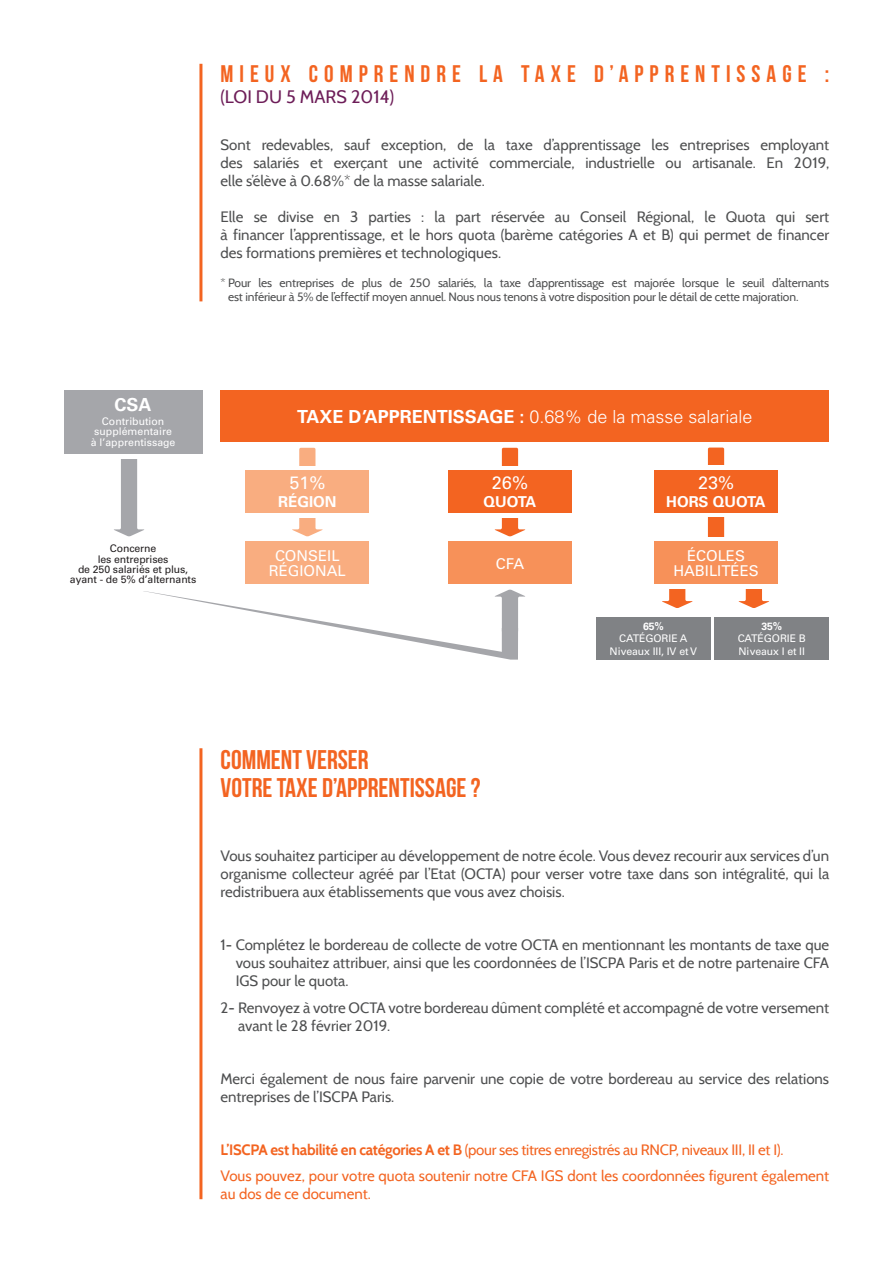
<style>
.page{position:relative;width:893px;height:1263px;background:#fff}
.page>*{position:absolute;margin:0;border:0;box-sizing:border-box;transform-origin:0 0}
.t1{font:700 27px/28.8px "Bebas Neue";color:#f36421}
.t2{font:700 24px "Bebas Neue";letter-spacing:.25em;color:#f36421}
.t3{font:300 18px "Univers";color:#fff}
.t4{font:18px "Cabin";color:#6d1d58}
.t5{font:18px "Univers";color:#fff}
.t6{font:700 18px "Univers";color:#fff}
.t7{font:15px/18px "Cabin";color:#4e4f50;text-align:justify}
.t8{font:15px/26.5px "Cabin";color:#f36421}
.t9{font:700 15px "Univers";color:#fff}
.t10{font:14.85px/14.9px "Univers";color:#fff;text-align:center}
.t11{font:12px/14.4px "Cabin";letter-spacing:-.01em;color:#4e4f50}
.t12{font:10.5px/10.5px "Univers";color:#fff;text-align:center}
.t13{font:10.5px/10.2px "Univers";letter-spacing:-.01em;color:#231f20;text-align:center}
.t14{font:700 10.5px "Univers";color:#fff}
.s1{font-weight:700}
</style>
<div class="page">
<hr style="left:199px;top:64px;width:3px;height:237px;background:#f36421">
<hr style="left:199px;top:748px;width:3px;height:451px;background:#f36421">
<svg style="left:114px;top:459px;width:30px;height:77px"></svg>
<svg style="left:292px;top:448px;width:31px;height:88px"></svg>
<div style="left:250px;top:466px;width:115px;height:51px;background:#fff"></div>
<div style="left:246px;top:542px;width:123px;height:42px;background:#f9ad80"></div>
<div style="left:246px;top:470px;width:123px;height:43px;background:#f9ad80"></div>
<div style="left:220px;top:390px;width:609px;height:51px;background:#f36421"></div>
<svg style="left:707px;top:448px;width:18px;height:89px"></svg>
<div style="left:659px;top:466px;width:114px;height:51px;background:#fff"></div>
<svg style="left:662px;top:589px;width:31px;height:19px"></svg>
<svg style="left:738px;top:589px;width:31px;height:19px"></svg>
<div style="left:654px;top:541px;width:124px;height:43px;background:#f79159"></div>
<div style="left:654px;top:470px;width:124px;height:43px;background:#f36421"></div>
<div style="left:64px;top:390px;width:138px;height:64px;background:#a5a6aa"></div>
<svg style="left:494px;top:448px;width:31px;height:88px"></svg>
<div style="left:453px;top:466px;width:114px;height:51px;background:#fff"></div>
<div style="left:448px;top:542px;width:124px;height:42px;background:#f79159"></div>
<div style="left:448px;top:470px;width:124px;height:43px;background:#f36421"></div>
<svg style="left:143px;top:589px;width:382px;height:71px"></svg>
<div style="left:64px;top:537px;width:138px;height:54px;background:#fff"></div>
<div style="left:714px;top:617px;width:115px;height:43px;background:#808285"></div>
<div style="left:596px;top:617px;width:115px;height:43px;background:#808285"></div>
<h2 class="t2" style="left:220px;top:60px;width:610px">MIEUX COMPRENDRE LA TAXE D’APPRENTISSAGE :</h2>
<p class="t4" style="left:220px;top:86px;width:175px">(LOI DU 5 MARS 2014)</p>
<p class="t7" style="left:220px;top:136px;width:610px">Sont redevables, sauf exception, de la taxe d’apprentissage les entreprises employant des salariés et exerçant une activité commerciale, industrielle ou artisanale. En 2019, elle s’élève à 0.68%* de la masse salariale.</p>
<p class="t7" style="left:220px;top:208px;width:610px">Elle se divise en 3 parties : la part réservée au Conseil Régional, le Quota qui sert à financer l’apprentissage, et le hors quota (barème catégories A et B) qui permet de financer des formations premières et technologiques.</p>
<p class="t11" style="left:228px;top:275px;width:603px;text-indent:-8px">* Pour les entreprises de plus de 250 salariés, la taxe d’apprentissage est majorée lorsque le seuil d’alternants est inférieur à 5% de l’effectif moyen annuel. Nous nous tenons à votre disposition pour le détail de cette majoration.</p>
<p class="t6" style="left:115px;top:395px;width:39px">CSA</p>
<p class="t12" style="left:91px;top:416px;width:86px">Contribution supplémentaire à l’apprentissage</p>
<p class="t13" style="left:70px;top:544px;width:128px">Concerne<br>les entreprises<br>de 250 salariés et plus, ayant - de 5% d’alternants</p>
<p class="t3" style="left:297px;top:406px;width:457px"><span class="s1">TAXE D’APPRENTISSAGE :</span> 0.68% de la masse salariale</p>
<p class="t5" style="left:289px;top:472px;width:38px">51%</p>
<p class="t9" style="left:278px;top:493px;width:60px">RÉGION</p>
<p class="t10" style="left:269px;top:549px;width:79px">CONSEIL<br>RÉGIONAL</p>
<p class="t5" style="left:492px;top:472px;width:38px">26%</p>
<p class="t9" style="left:483px;top:493px;width:54px">QUOTA</p>
<p class="t10" style="left:496px;top:556px;width:30px">CFA</p>
<p class="t5" style="left:698px;top:472px;width:38px">23%</p>
<p class="t9" style="left:666px;top:493px;width:101px">HORS QUOTA</p>
<p class="t10" style="left:673px;top:549px;width:87px">ÉCOLES<br>HABILITÉES</p>
<p class="t14" style="left:643px;top:620px;width:22px">65%</p>
<p class="t12" style="left:610px;top:632px;width:89px;line-height:12.6px">CATÉGORIE A<br>Niveaux III, IV et V</p>
<p class="t14" style="left:761px;top:620px;width:22px">35%</p>
<p class="t12" style="left:738px;top:632px;width:70px;line-height:12.6px;text-align:left">CATÉGORIE B<br>Niveaux I et II</p>
<h1 class="t1" style="left:221px;top:744px;width:261px">COMMENT VERSER<br>VOTRE TAXE D’APPRENTISSAGE ?</h1>
<p class="t7" style="left:221px;top:847px;width:610px">Vous souhaitez participer au développement de notre école. Vous devez recourir aux services d’un organisme collecteur agréé par l’Etat (OCTA) pour verser votre taxe dans son intégralité, qui la redistribuera aux établissements que vous avez choisis.</p>
<p class="t7" style="left:236px;top:936px;width:595px;text-indent:-15px">1- Complétez le bordereau de collecte de votre OCTA en mentionnant les montants de taxe que vous souhaitez attribuer, ainsi que les coordonnées de l’ISCPA Paris et de notre partenaire CFA IGS pour le quota.</p>
<p class="t7" style="left:238px;top:998px;width:592px;text-indent:-18px">2- Renvoyez à votre OCTA votre bordereau dûment complété et accompagné de votre versement avant le 28 février 2019.</p>
<p class="t7" style="left:221px;top:1069px;width:610px">Merci également de nous faire parvenir une copie de votre bordereau au service des relations entreprises de l’ISCPA Paris.</p>
<p class="t8" style="left:221px;top:1136px;width:610px"><span class="s1">L’ISCPA est habilité en catégories A et B</span> (pour ses titres enregistrés au RNCP, niveaux III, II et I).<br>Vous pouvez, pour votre quota soutenir notre CFA IGS dont les coordonnées figurent également</p>
<p class="t8" style="left:221px;top:1180px;width:152px">au dos de ce document.</p>
</div>
